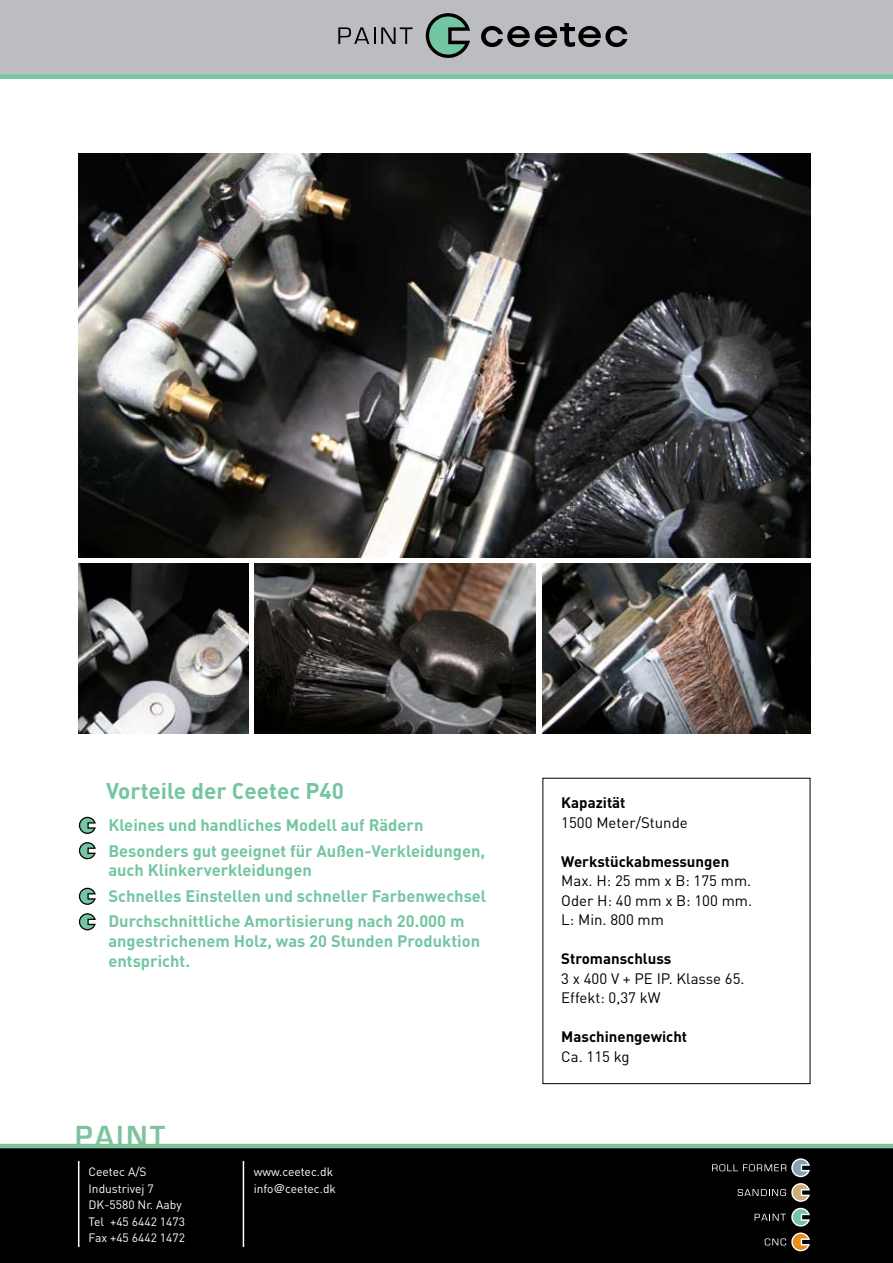
<style>
.page{position:relative;width:893px;height:1263px;background:#fff}
.page>*{position:absolute;margin:0;border:0;box-sizing:border-box;transform-origin:0 0}
.t1{font:700 28.5px "Eurostile";letter-spacing:.1em;color:#7fc39c}
.t2{font:700 22.5px "DIN";color:#73c6a1}
.t3{font:700 16.5px/25.5px "DIN";color:#73c6a1}
.t4{font:15px/19.5px "DIN";color:#000;text-align:justify}
.t5{font:700 15px "DIN";color:#000}
.t6{font:12px/16.5px "DIN";color:#fff}
.s1{font-family:"Eurostile LT Std"}
</style>
<div class="page">
<div style="left:0;top:1148px;width:893px;height:115px;background:#000"></div>
<div style="left:0;top:0;width:893px;height:74px;background:#bcbdc0"></div>
<svg style="left:338px;top:27px;width:37px;height:17px"></svg>
<svg style="left:381px;top:27px;width:32px;height:17px"></svg>
<svg style="left:426px;top:13px;width:44px;height:45px"></svg>
<svg style="left:481px;top:23px;width:146px;height:24px"></svg>
<hr style="left:0;top:1144px;width:893px;height:4px;background:#7fc39c">
<div style="left:0;top:74px;width:893px;height:5px;background:#73c6a1"></div>
<hr style="left:78px;top:1161px;width:1px;height:86px;background:#fff">
<hr style="left:243px;top:1161px;width:1px;height:86px;background:#fff">
<img style="left:79px;top:153px;width:731px;height:404px">
<svg style="left:712px;top:1158px;width:98px;height:19px"></svg>
<svg style="left:738px;top:1183px;width:72px;height:19px"></svg>
<svg style="left:755px;top:1208px;width:55px;height:18px"></svg>
<svg style="left:765px;top:1232px;width:45px;height:19px"></svg>
<img style="left:255px;top:563px;width:280px;height:170px">
<img style="left:542px;top:563px;width:268px;height:170px">
<svg style="left:79px;top:817px;width:17px;height:17px"></svg>
<svg style="left:79px;top:842px;width:17px;height:17px"></svg>
<svg style="left:79px;top:913px;width:17px;height:17px"></svg>
<svg style="left:79px;top:888px;width:17px;height:17px"></svg>
<img style="left:79px;top:564px;width:170px;height:170px">
<h2 class="t2" style="left:106px;top:776px;width:239px">Vorteile der Ceetec P40</h2>
<p class="t3" style="left:108px;top:812px;width:378px">Kleines und handliches Modell auf Rädern<br>Besonders gut geeignet für Außen-Verkleidungen,</p>
<p class="t3" style="left:108px;top:857px;width:379px">auch Klinkerverkleidungen<br>Schnelles Einstellen und schneller Farbenwechsel<br>Durchschnittliche Amortisierung nach 20.000 m</p>
<p class="t3" style="left:108px;top:931px;width:373px;line-height:19.8px">angestrichenem Holz, was 20 Stunden Produktion entspricht.</p>
<h1 class="t1" style="left:75px;top:1120px;width:91px">PAINT</h1>
<p class="t6" style="left:89px;top:1163px;width:98px">Ceetec A/S<br>Industrivej 7<br>DK-5580 Nr. Aaby<br>Tel +45 6442 1473<br>Fax +45 6442 1472</p>
<p class="t6" style="left:254px;top:1163px;width:84px">www.ceetec.dk info<span class="s1">@</span>ceetec.dk</p>
<p class="t5" style="left:561px;top:793px;width:66px">Kapazität</p>
<p class="t4" style="left:561px;top:812px;width:128px">1500 Meter/Stunde</p>
<p class="t5" style="left:561px;top:851px;width:169px">Werkstückabmessungen</p>
<p class="t4" style="left:561px;top:870px;width:192px">Max. H: 25 mm x B: 175 mm.<br>Oder H: 40 mm x B: 100 mm.<br>L: Min. 800 mm</p>
<p class="t5" style="left:561px;top:949px;width:112px">Stromanschluss</p>
<p class="t4" style="left:561px;top:968px;width:185px">3 x 400 V + PE IP. Klasse 65.<br>Effekt: 0,37 kW</p>
<p class="t5" style="left:561px;top:1027px;width:127px">Maschinengewicht</p>
<p class="t4" style="left:561px;top:1046px;width:70px">Ca. 115 kg</p>
</div>
